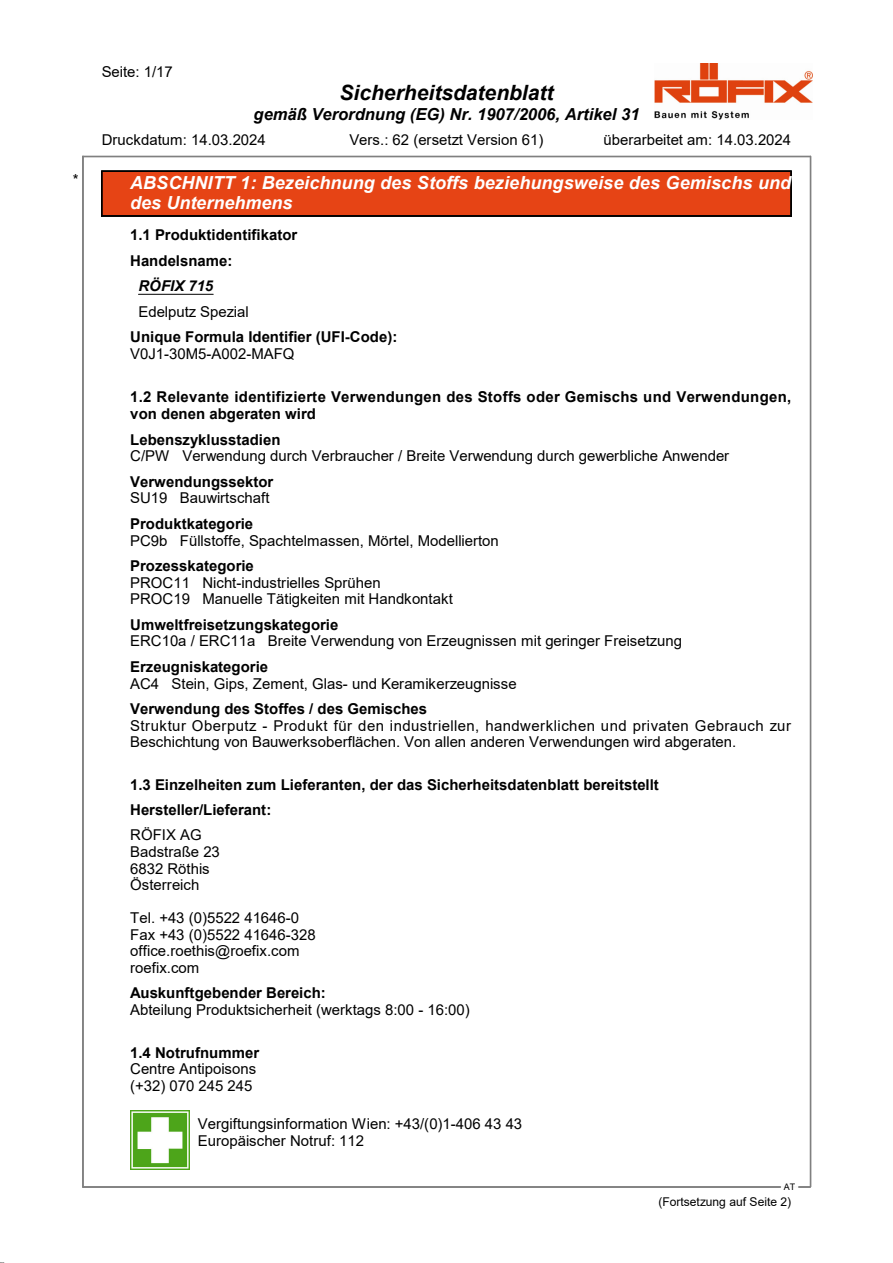
<style>
.page{position:relative;width:893px;height:1263px;background:#fff}
.page>*{position:absolute;margin:0;border:0;box-sizing:border-box;transform-origin:0 0}
.t1{font:italic 700 21px "Arial";color:#000}
.t2{font:italic 700 18px/20.5px "Arial";letter-spacing:.005em;color:#fff}
.t3{font:italic 700 16.5px "Arial";color:#000}
.t4{font:15px/16.5px "Arial";color:#000}
.t5{font:700 15px/25.5px "Arial";letter-spacing:.005em;color:#000}
.t6{font:15px/16.5px "Arial";letter-spacing:.02em;color:#000}
.t7{font:italic 700 15px "Arial";color:#000}
.t8{font:12px "Arial";letter-spacing:-.005em;color:#000}
.t9{font:9px "Arial";color:#000}
</style>
<div class="page">
<img style="left:654px;top:64px;width:158px;height:55px">
<div style="left:102px;top:171px;width:689px;height:45px;background:#e64415"></div>
<hr style="left:102px;top:171px;width:689px;height:1px;background:#000">
<hr style="left:102px;top:216px;width:689px;height:1px;background:#000">
<hr style="left:101px;top:171px;width:1px;height:45px;background:#000">
<hr style="left:790px;top:171px;width:1px;height:45px;background:#000">
<hr style="left:138px;top:294px;width:75px;height:1px;background:#000">
<img style="left:130px;top:1111px;width:60px;height:59px">
<hr style="left:83px;top:156px;width:727px;height:1px;background:#808080">
<hr style="left:83px;top:157px;width:727px;height:1px;background:#808080">
<hr style="left:83px;top:1186px;width:727px;height:1px;background:#808080">
<hr style="left:83px;top:1187px;width:727px;height:1px;background:#808080">
<svg style="left:781px;top:1186px;width:16px;height:2px"></svg>
<hr style="left:82px;top:156px;width:1px;height:1031px;background:#808080">
<hr style="left:83px;top:156px;width:1px;height:1031px;background:#808080">
<hr style="left:810px;top:156px;width:1px;height:1031px;background:#808080">
<p class="t4" style="left:102px;top:65px;width:73px">Seite: 1/17</p>
<h1 class="t1" style="left:339px;top:84px;width:216px">Sicherheitsdatenblatt</h1>
<p class="t3" style="left:253px;top:108px;width:387px">gemäß Verordnung (EG) Nr. 1907/2006, Artikel 31</p>
<p class="t4" style="left:102px;top:133px;width:165px">Druckdatum: 14.03.2024</p>
<p class="t4" style="left:349px;top:133px;width:195px">Vers.: 62 (ersetzt Version 61)</p>
<p class="t4" style="left:603px;top:133px;width:189px">überarbeitet am: 14.03.2024</p>
<p class="t4" style="left:73px;top:173px;width:7px">*</p>
<p class="t2" style="left:130px;top:174px;width:662px">ABSCHNITT 1: Bezeichnung des Stoffs beziehungsweise des Gemischs und des Unternehmens</p>
<p class="t5" style="left:130px;top:223px;width:169px">1.1 Produktidentifikator<br>Handelsname:</p>
<p class="t7" style="left:138px;top:281px;width:76px">RÖFIX 715</p>
<p class="t4" style="left:138px;top:305px;width:112px">Edelputz Spezial</p>
<p class="t5" style="left:130px;top:326px;width:269px">Unique Formula Identifier (UFI-Code):</p>
<p class="t4" style="left:130px;top:347px;width:166px">V0J1-30M5-A002-MAFQ</p>
<p class="t5" style="left:130px;top:389px;width:662px;line-height:17.2px">1.2 Relevante identifizierte Verwendungen des Stoffs oder Gemischs und Verwendungen, von denen abgeraten wird</p>
<p class="t5" style="left:130px;top:428px;width:152px">Lebenszyklusstadien</p>
<p class="t4" style="left:130px;top:449px;width:600px">C/PW Verwendung durch Verbraucher / Breite Verwendung durch gewerbliche Anwender</p>
<p class="t5" style="left:130px;top:470px;width:145px">Verwendungssektor</p>
<p class="t4" style="left:130px;top:491px;width:141px">SU19 Bauwirtschaft</p>
<p class="t5" style="left:130px;top:512px;width:124px">Produktkategorie</p>
<p class="t4" style="left:130px;top:533px;width:370px">PC9b Füllstoffe, Spachtelmassen, Mörtel, Modellierton</p>
<p class="t5" style="left:130px;top:554px;width:125px">Prozesskategorie</p>
<p class="t4" style="left:130px;top:576px;width:324px">PROC11 Nicht-industrielles Sprühen<br>PROC19 Manuelle Tätigkeiten mit Handkontakt</p>
<p class="t5" style="left:130px;top:613px;width:210px">Umweltfreisetzungskategorie</p>
<p class="t4" style="left:130px;top:634px;width:553px">ERC10a / ERC11a Breite Verwendung von Erzeugnissen mit geringer Freisetzung</p>
<p class="t5" style="left:130px;top:655px;width:139px">Erzeugniskategorie</p>
<p class="t4" style="left:130px;top:676px;width:388px">AC4 Stein, Gips, Zement, Glas- und Keramikerzeugnisse</p>
<p class="t5" style="left:130px;top:697px;width:298px">Verwendung des Stoffes / des Gemisches</p>
<p class="t6" style="left:130px;top:718px;width:662px">Struktur Oberputz - Produkt für den industriellen, handwerklichen und privaten Gebrauch zur<br>Beschichtung von Bauwerksoberflächen. Von allen anderen Verwendungen wird abgeraten.</p>
<p class="t5" style="left:130px;top:773px;width:530px">1.3 Einzelheiten zum Lieferanten, der das Sicherheitsdatenblatt bereitstellt<br>Hersteller/Lieferant:</p>
<p class="t4" style="left:130px;top:828px;width:91px">RÖFIX AG<br>Badstraße 23<br>6832 Röthis<br>Österreich</p>
<p class="t4" style="left:130px;top:911px;width:187px">Tel. +43 (0)5522 41646-0<br>Fax +43 (0)5522 41646-328 office.roethis@roefix.com roefix.com</p>
<p class="t5" style="left:130px;top:982px;width:197px">Auskunftgebender Bereich:</p>
<p class="t4" style="left:130px;top:1003px;width:341px">Abteilung Produktsicherheit (werktags 8:00 - 16:00)</p>
<p class="t5" style="left:130px;top:1041px;width:130px">1.4 Notrufnummer</p>
<p class="t4" style="left:130px;top:1062px;width:127px">Centre Antipoisons (+32) 070 245 245</p>
<p class="t4" style="left:198px;top:1117px;width:326px">Vergiftungsinformation Wien: +43/(0)1-406 43 43<br>Europäischer Notruf: 112</p>
<p class="t9" style="left:783px;top:1184px;width:13px">AT</p>
<p class="t8" style="left:658px;top:1197px;width:134px">(Fortsetzung auf Seite 2)</p>
</div>
